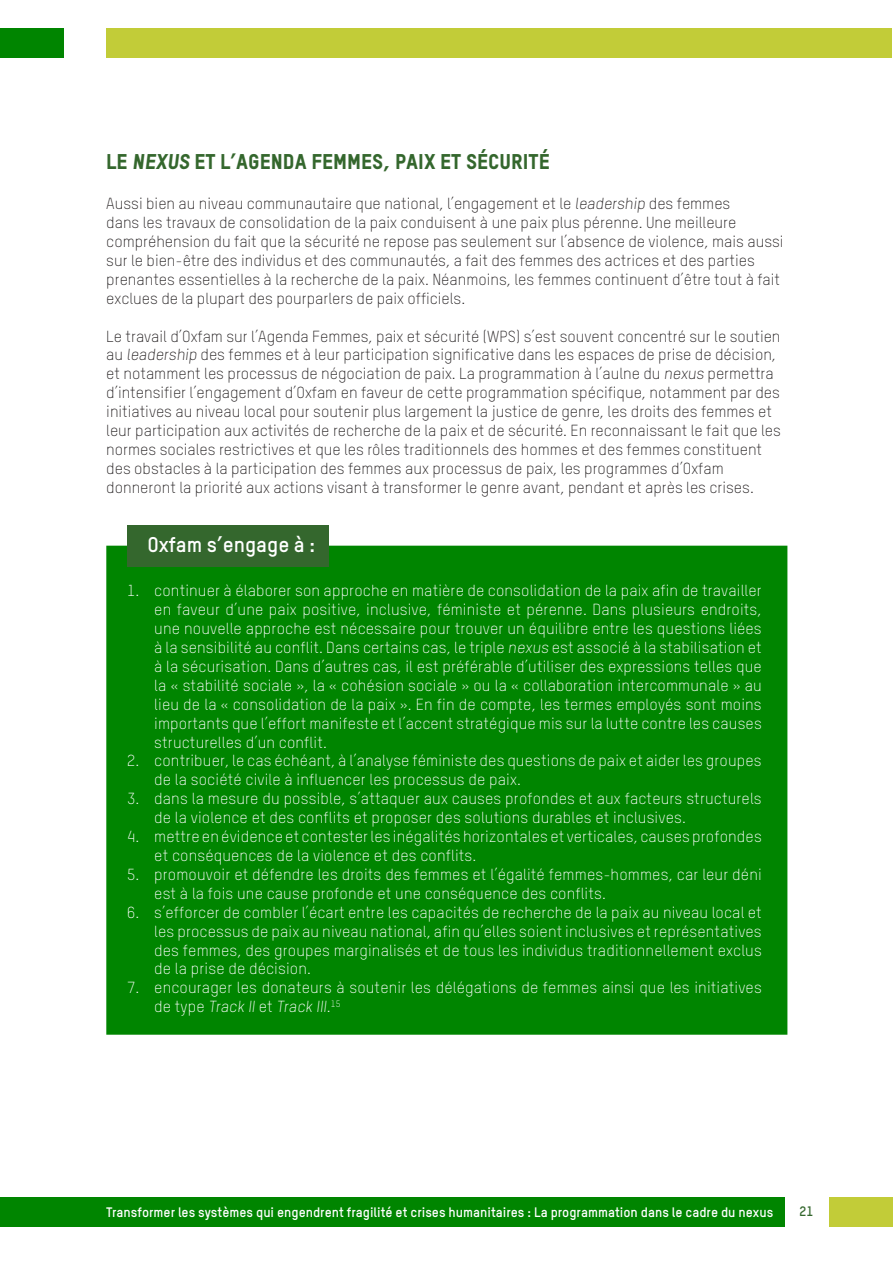
<style>
.page{position:relative;width:893px;height:1263px;background:#fff}
.page>*{position:absolute;margin:0;border:0;box-sizing:border-box;transform-origin:0 0}
.t1{font:21px "TSTARPRO Headline";color:#34672d}
.t2{font:700 21px "TSTARPRO";color:#fff}
.t3{font:300 15.75px/18.9px "TSTARPRO";letter-spacing:.01em;color:#fff}
.t4{font:300 15.75px/18.9px "TSTARPRO";color:#231f20}
.t5{font:700 13.5px "TSTARPRO";color:#fff}
.t6{font:700 13.5px "TSTARPRO";color:#34672d}
</style>
<div class="page">
<div style="left:0;top:1197px;width:785px;height:30px;background:#008500"></div>
<div style="left:829px;top:1197px;width:64px;height:30px;background:#c2cc38"></div>
<div style="left:106px;top:28px;width:786px;height:29px;background:#c2cc38"></div>
<div style="left:0;top:28px;width:64px;height:29px;background:#008500"></div>
<div style="left:106px;top:546px;width:681px;height:489px;background:#008500;border:3px solid #008500"></div>
<div style="left:127px;top:525px;width:201px;height:41px;background:#34672d"></div>
<p class="t1" style="left:106px;top:149px;width:445px">LE NEXUS ET L’AGENDA FEMMES, PAIX ET SÉCURITÉ</p>
<p class="t4" style="left:106px;top:194px;width:679px">Aussi bien au niveau communautaire que national, l’engagement et le leadership des femmes<br>dans les travaux de consolidation de la paix conduisent à une paix plus pérenne. Une meilleure compréhension du fait que la sécurité ne repose pas seulement sur l’absence de violence, mais aussi sur le bien-être des individus et des communautés, a fait des femmes des actrices et des parties prenantes essentielles à la recherche de la paix. Néanmoins, les femmes continuent d’être tout à fait exclues de la plupart des pourparlers de paix officiels.</p>
<p class="t4" style="left:106px;top:326px;width:676px">Le travail d’Oxfam sur l’Agenda Femmes, paix et sécurité (WPS) s’est souvent concentré sur le soutien au leadership des femmes et à leur participation significative dans les espaces de prise de décision, et notamment les processus de négociation de paix. La programmation à l’aulne du nexus permettra d’intensifier l’engagement d’Oxfam en faveur de cette programmation spécifique, notamment par des initiatives au niveau local pour soutenir plus largement la justice de genre, les droits des femmes et leur participation aux activités de recherche de la paix et de sécurité. En reconnaissant le fait que les normes sociales restrictives et que les rôles traditionnels des hommes et des femmes constituent des obstacles à la participation des femmes aux processus de paix, les programmes d’Oxfam donneront la priorité aux actions visant à transformer le genre avant, pendant et après les crises.</p>
<p class="t2" style="left:147px;top:532px;width:169px">Oxfam s’engage à :</p>
<p class="t3" style="left:154px;top:581px;width:609px;text-align:justify;text-indent:-27px">1. continuer à élaborer son approche en matière de consolidation de la paix afin de travailler en faveur d’une paix positive, inclusive, féministe et pérenne. Dans plusieurs endroits, une nouvelle approche est nécessaire pour trouver un équilibre entre les questions liées à la sensibilité au conflit. Dans certains cas, le triple nexus est associé à la stabilisation et à la sécurisation. Dans d’autres cas, il est préférable d’utiliser des expressions telles que la « stabilité sociale », la « cohésion sociale » ou la « collaboration intercommunale » au lieu de la « consolidation de la paix ». En fin de compte, les termes employés sont moins importants que l’effort manifeste et l’accent stratégique mis sur la lutte contre les causes structurelles d’un conflit.</p>
<p class="t3" style="left:154px;top:751px;width:609px;text-indent:-27px">2. contribuer, le cas échéant, à l’analyse féministe des questions de paix et aider les groupes de la société civile à influencer les processus de paix.</p>
<p class="t3" style="left:154px;top:789px;width:609px;text-indent:-27px">3. dans la mesure du possible, s’attaquer aux causes profondes et aux facteurs structurels de la violence et des conflits et proposer des solutions durables et inclusives.</p>
<p class="t3" style="left:154px;top:827px;width:609px;text-indent:-27px">4. mettre en évidence et contester les inégalités horizontales et verticales, causes profondes et conséquences de la violence et des conflits.</p>
<p class="t3" style="left:154px;top:865px;width:609px;text-indent:-27px">5. promouvoir et défendre les droits des femmes et l’égalité femmes-hommes, car leur déni est à la fois une cause profonde et une conséquence des conflits.</p>
<p class="t3" style="left:154px;top:902px;width:609px;text-align:justify;text-indent:-27px">6. s’efforcer de combler l’écart entre les capacités de recherche de la paix au niveau local et les processus de paix au niveau national, afin qu’elles soient inclusives et représentatives des femmes, des groupes marginalisés et de tous les individus traditionnellement exclus de la prise de décision.</p>
<p class="t3" style="left:154px;top:978px;width:609px;text-indent:-27px">7. encourager les donateurs à soutenir les délégations de femmes ainsi que les initiatives de type Track II et Track III.<sup>15</sup></p>
<p class="t5" style="left:106px;top:1203px;width:668px">Transformer les systèmes qui engendrent fragilité et crises humanitaires : La programmation dans le cadre du nexus</p>
<p class="t6" style="left:799px;top:1202px;width:15px">21</p>
</div>
